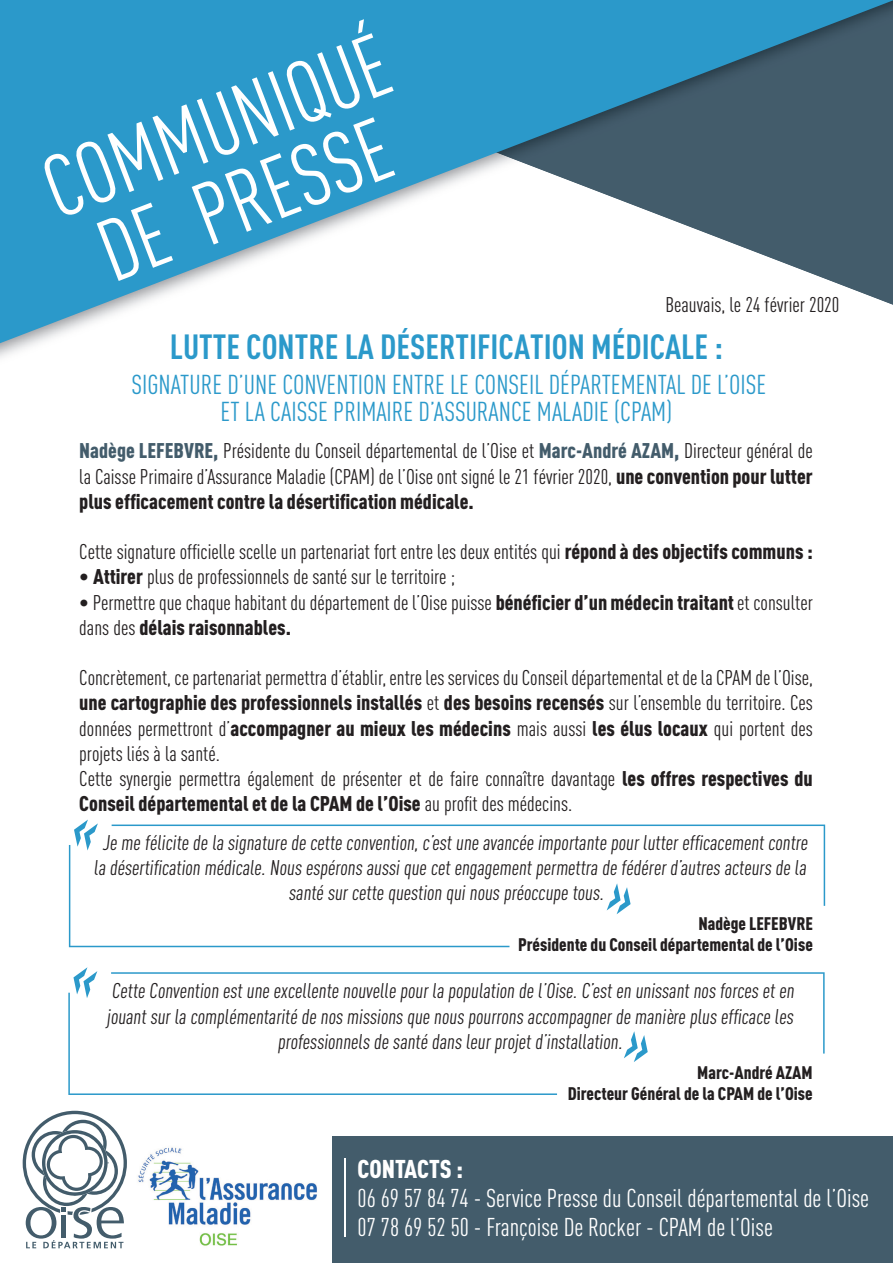
<style>
.page{position:relative;width:893px;height:1263px;background:#fff}
.page>*{position:absolute;margin:0;border:0;box-sizing:border-box;transform-origin:0 0}
.t1{font:86.55px/79.1px "DIN Cond";color:#fff;text-align:center}
.t2{font:700 34.5px "DIN Cond";color:#2b99ca}
.t3{font:27px/27px "DIN Cond";color:#2b99ca;text-align:center}
.t4{font:25.35px/29.1px "DIN Cond";color:#fff}
.t5{font:900 25.35px "DIN Cond";color:#fff}
.t6{font:21px/25.2px "DIN Cond";color:#231f20}
.t7{font:900 18px/21px "DIN Cond";color:#231f20;text-align:right}
.s1{font-weight:900;color:#435c6b}
.s2{font-weight:900}
</style>
<div class="page">
<svg style="left:0;top:0;width:893px;height:343px;fill:#2b99ca"></svg>
<div style="left:333px;top:1137px;width:560px;height:126px;background:#435c6b"></div>
<svg style="left:607px;top:906px;width:21px;height:8px"></svg>
<svg style="left:69px;top:819px;width:440px;height:128px"></svg>
<svg style="left:112px;top:824px;width:713px;height:82px"></svg>
<img style="left:138px;top:1147px;width:179px;height:99px">
<hr style="left:344px;top:1158px;width:1px;height:78px;background:#fff">
<svg style="left:23px;top:1111px;width:104px;height:137px"></svg>
<hr style="left:62px;top:1215px;width:4px;height:23px;background:#435c6b">
<svg style="left:73px;top:967px;width:24px;height:26px"></svg>
<svg style="left:68px;top:993px;width:489px;height:102px"></svg>
<svg style="left:111px;top:972px;width:714px;height:81px"></svg>
<svg style="left:624px;top:1031px;width:24px;height:31px"></svg>
<h1 class="t1" style="left:33px;top:153px;width:365px;rotate:-21deg">COMMUNIQUÉ<br>DE PRESSE</h1>
<p class="t6" style="left:665px;top:292px;width:175px">Beauvais, le 24 février 2020</p>
<h2 class="t2" style="left:170px;top:326px;width:555px">LUTTE CONTRE LA DÉSERTIFICATION MÉDICALE :</h2>
<p class="t3" style="left:131px;top:370px;width:637px">SIGNATURE D’UNE CONVENTION ENTRE LE CONSEIL DÉPARTEMENTAL DE L’OISE<br>ET LA CAISSE PRIMAIRE D’ASSURANCE MALADIE (CPAM)</p>
<p class="t6" style="left:79px;top:438px;width:735px;text-align:justify"><span class="s1">Nadège LEFEBVRE,</span> Présidente du Conseil départemental de l’Oise et <span class="s1">Marc-André AZAM,</span> Directeur général de la Caisse Primaire d’Assurance Maladie (CPAM) de l’Oise ont signé le 21 février 2020, <span class="s2">une convention pour lutter plus efficacement contre la désertification médicale.</span></p>
<p class="t6" style="left:79px;top:539px;width:735px">Cette signature officielle scelle un partenariat fort entre les deux entités qui <span class="s2">répond à des objectifs communs :</span></p>
<p class="t6" style="left:79px;top:564px;width:378px">• <span class="s2">Attirer</span> plus de professionnels de santé sur le territoire ;</p>
<p class="t6" style="left:79px;top:589px;width:735px">• Permettre que chaque habitant du département de l’Oise puisse <span class="s2">bénéficier d’un médecin traitant</span> et consulter dans des <span class="s2">délais raisonnables.</span></p>
<p class="t6" style="left:79px;top:665px;width:735px">Concrètement, ce partenariat permettra d’établir, entre les services du Conseil départemental et de la CPAM de l’Oise, <span class="s2">une cartographie des professionnels installés</span> et <span class="s2">des besoins recensés</span> sur l’ensemble du territoire. Ces données permettront d’<span class="s2">accompagner au mieux les médecins</span> mais aussi <span class="s2">les élus locaux</span> qui portent des projets liés à la santé.<br>Cette synergie permettra également de présenter et de faire connaître davantage <span class="s2">les offres respectives du Conseil départemental et de la CPAM de l’Oise</span> au profit des médecins.</p>
<p class="t6" style="left:94px;top:830px;width:718px;text-align:center">Je me félicite de la signature de cette convention,c’estune avancée importante pourlutterefficacementcontre la désertification médicale.Nous espérons aussique cetengagementpermettra de fédérerd’autres acteurs de la santé surcette question quinous préoccupe tous.</p>
<p class="t7" style="left:518px;top:913px;width:296px">Nadège LEFEBVRE<br>Présidente du Conseil départemental de l’Oise</p>
<p class="t6" style="left:107px;top:978px;width:692px;text-align:center">Cette Convention estune excellente nouvelle pourla population de l’Oise.C’esten unissantnos forces eten jouantsurla complémentarité de nos missions que nous pourrons accompagnerde manière plus efficace les professionnels de santé dans leurprojetd’installation.</p>
<p class="t7" style="left:568px;top:1061px;width:247px">Marc-André AZAM<br>Directeur Général de la CPAM de l’Oise</p>
<p class="t5" style="left:358px;top:1153px;width:107px">CONTACTS :</p>
<p class="t4" style="left:358px;top:1183px;width:513px">06 69 57 84 74 - Service Presse du Conseil départemental de l’Oise<br>07 78 69 52 50 - Françoise De Rocker - CPAM de l’Oise</p>
</div>
